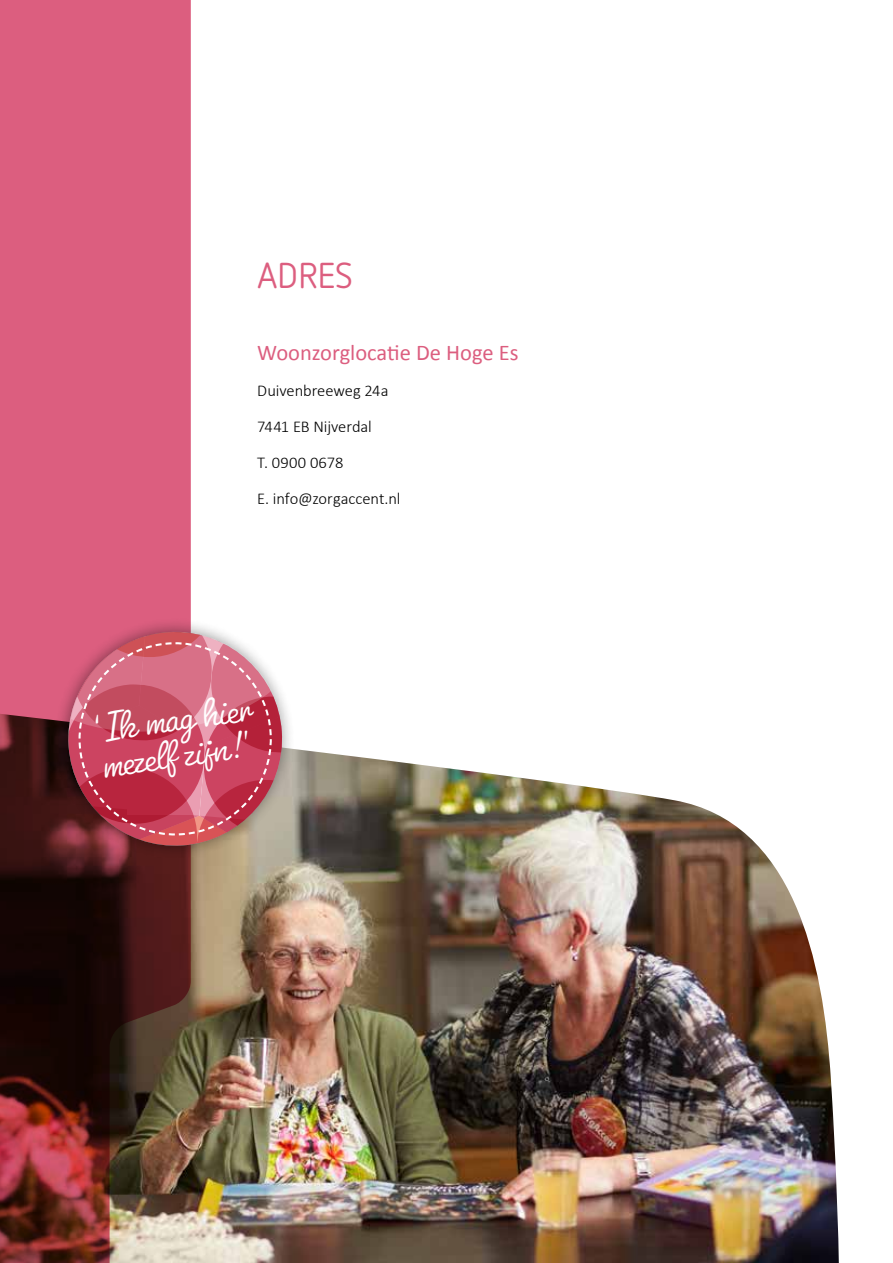
<style>
.page{position:relative;width:893px;height:1263px;background:#fff}
.page>*{position:absolute;margin:0;border:0;box-sizing:border-box;transform-origin:0 0}
.t1{font:300 43.2px/36px "Pacifico";color:#fff}
.t2{font:36px "Netto OT";letter-spacing:.01em;color:#dc5e7f}
.t3{font:22.5px "Calibri";color:#dc5e7f}
.t4{font:300 16.5px/36px "Calibri";letter-spacing:-.005em;color:#000}
</style>
<div class="page">
<img style="left:191px;top:750px;width:648px;height:513px">
<svg style="left:0;top:0;width:191px;height:1263px;background:#a24859"></svg>
<svg style="left:45px;top:609px;width:260px;height:260px"></svg>
<svg style="left:64px;top:629px;width:222px;height:220px;background:#c45c6e"></svg>
<h2 class="t2" style="left:257px;top:253px;width:97px">ADRES</h2>
<h3 class="t3" style="left:257px;top:338px;width:263px">Woonzorglocatie De Hoge Es</h3>
<p class="t4" style="left:257px;top:372px;width:145px">Duivenbreeweg 24a<br>7441 EB Nijverdal<br>T. 0900 0678<br>E. info@zorgaccent.nl</p>
<h1 class="t1" style="left:91px;top:710px;width:160px;rotate:-8deg">‘Ik mag hier mezelf zijn!’</h1>
</div>
